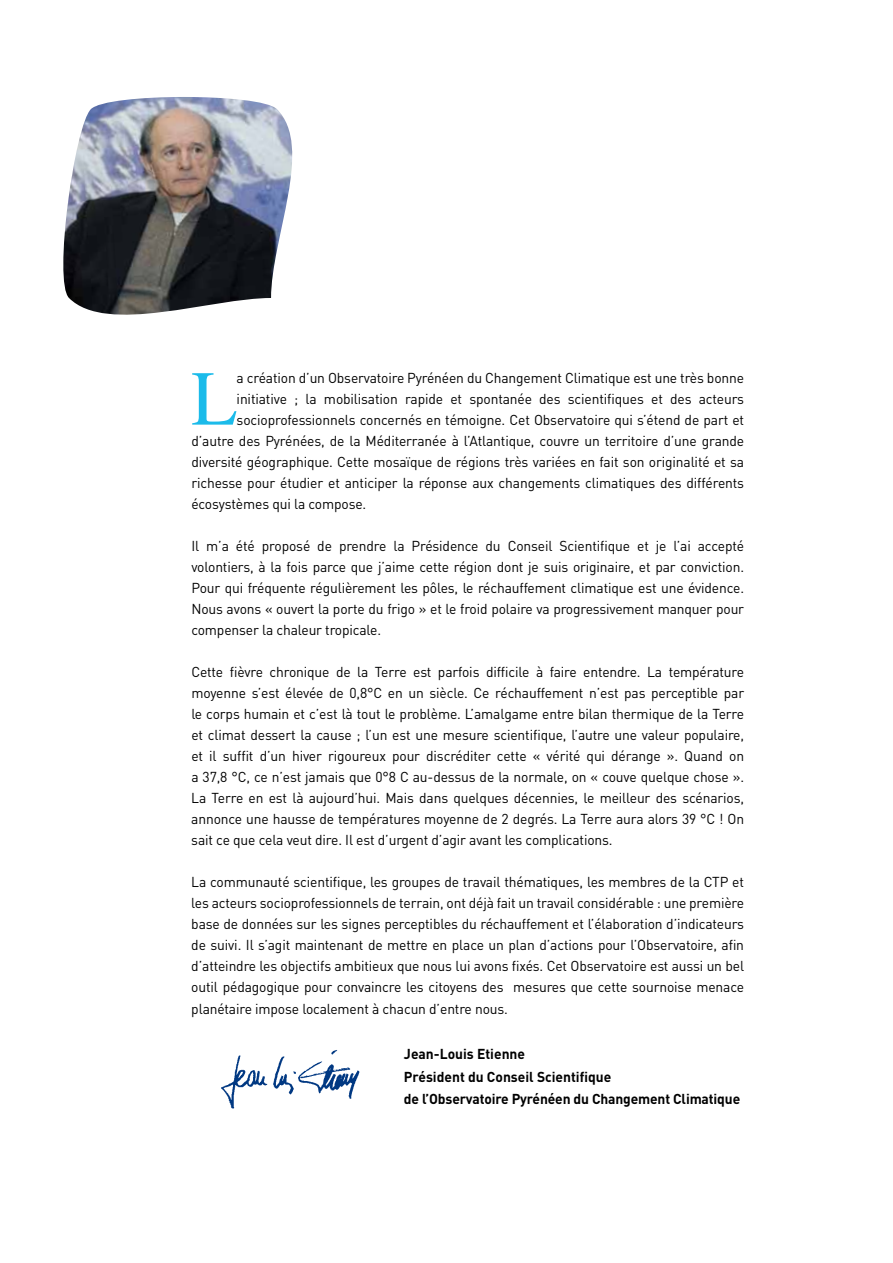
<style>
.page{position:relative;width:893px;height:1263px;background:#fff}
.page>*{position:absolute;margin:0;border:0;box-sizing:border-box;transform-origin:0 0}
.t1{font:77.7px "Times";color:#1bbbea}
.t2{font:14.25px/21px "DIN";letter-spacing:-.01em;color:#000;text-align:justify}
.t3{font:700 14.25px/22.5px "DIN";letter-spacing:-.01em;color:#000}
</style>
<div class="page">
<img style="left:63px;top:97px;width:230px;height:218px">
<img style="left:221px;top:1050px;width:139px;height:59px">
<h1 class="t1" style="left:191px;top:326px;width:48px">L</h1>
<p class="t2" style="left:237px;top:367px;width:509px">a création d’un Observatoire Pyrénéen du Changement Climatique est une très bonne</p>
<p class="t2" style="left:237px;top:388px;width:509px">initiative ; la mobilisation rapide et spontanée des scientifiques et des acteurs</p>
<p class="t2" style="left:237px;top:409px;width:509px">socioprofessionnels concernés en témoigne. Cet Observatoire qui s’étend de part et</p>
<p class="t2" style="left:191px;top:430px;width:554px">d’autre des Pyrénées, de la Méditerranée à l’Atlantique, couvre un territoire d’une grande</p>
<p class="t2" style="left:191px;top:451px;width:554px">diversité géographique. Cette mosaïque de régions très variées en fait son originalité et sa</p>
<p class="t2" style="left:191px;top:472px;width:554px">richesse pour étudier et anticiper la réponse aux changements climatiques des différents</p>
<p class="t2" style="left:191px;top:493px;width:176px">écosystèmes qui la compose.</p>
<p class="t2" style="left:191px;top:535px;width:554px">Il m’a été proposé de prendre la Présidence du Conseil Scientifique et je l’ai accepté volontiers, à la fois parce que j’aime cette région dont je suis originaire, et par conviction.<br>Pour qui fréquente régulièrement les pôles, le réchauffement climatique est une évidence.<br>Nous avons « ouvert la porte du frigo » et le froid polaire va progressivement manquer pour compenser la chaleur tropicale.</p>
<p class="t2" style="left:191px;top:661px;width:554px">Cette fièvre chronique de la Terre est parfois difficile à faire entendre. La température moyenne s’est élevée de 0,8°C en un siècle. Ce réchauffement n’est pas perceptible par le corps humain et c’est là tout le problème. L’amalgame entre bilan thermique de la Terre et climat dessert la cause ; l’un est une mesure scientifique, l’autre une valeur populaire, et il suffit d’un hiver rigoureux pour discréditer cette « vérité qui dérange ». Quand on a 37,8 °C, ce n’est jamais que 0°8 C au-dessus de la normale, on « couve quelque chose ».<br>La Terre en est là aujourd’hui. Mais dans quelques décennies, le meilleur des scénarios, annonce une hausse de températures moyenne de 2 degrés. La Terre aura alors 39 °C ! On sait ce que cela veut dire. Il est d’urgent d’agir avant les complications.</p>
<p class="t2" style="left:191px;top:871px;width:554px">La communauté scientifique, les groupes de travail thématiques, les membres de la CTP et les acteurs socioprofessionnels de terrain, ont déjà fait un travail considérable : une première base de données sur les signes perceptibles du réchauffement et l’élaboration d’indicateurs de suivi. Il s’agit maintenant de mettre en place un plan d’actions pour l’Observatoire, afin d’atteindre les objectifs ambitieux que nous lui avons fixés. Cet Observatoire est aussi un bel outil pédagogique pour convaincre les citoyens des mesures que cette sournoise menace</p>
<p class="t2" style="left:191px;top:998px;width:318px">planétaire impose localement à chacun d’entre nous.</p>
<p class="t3" style="left:404px;top:1042px;width:338px">Jean-Louis Etienne<br>Président du Conseil Scientifique<br>de l’Observatoire Pyrénéen du Changement Climatique</p>
</div>
